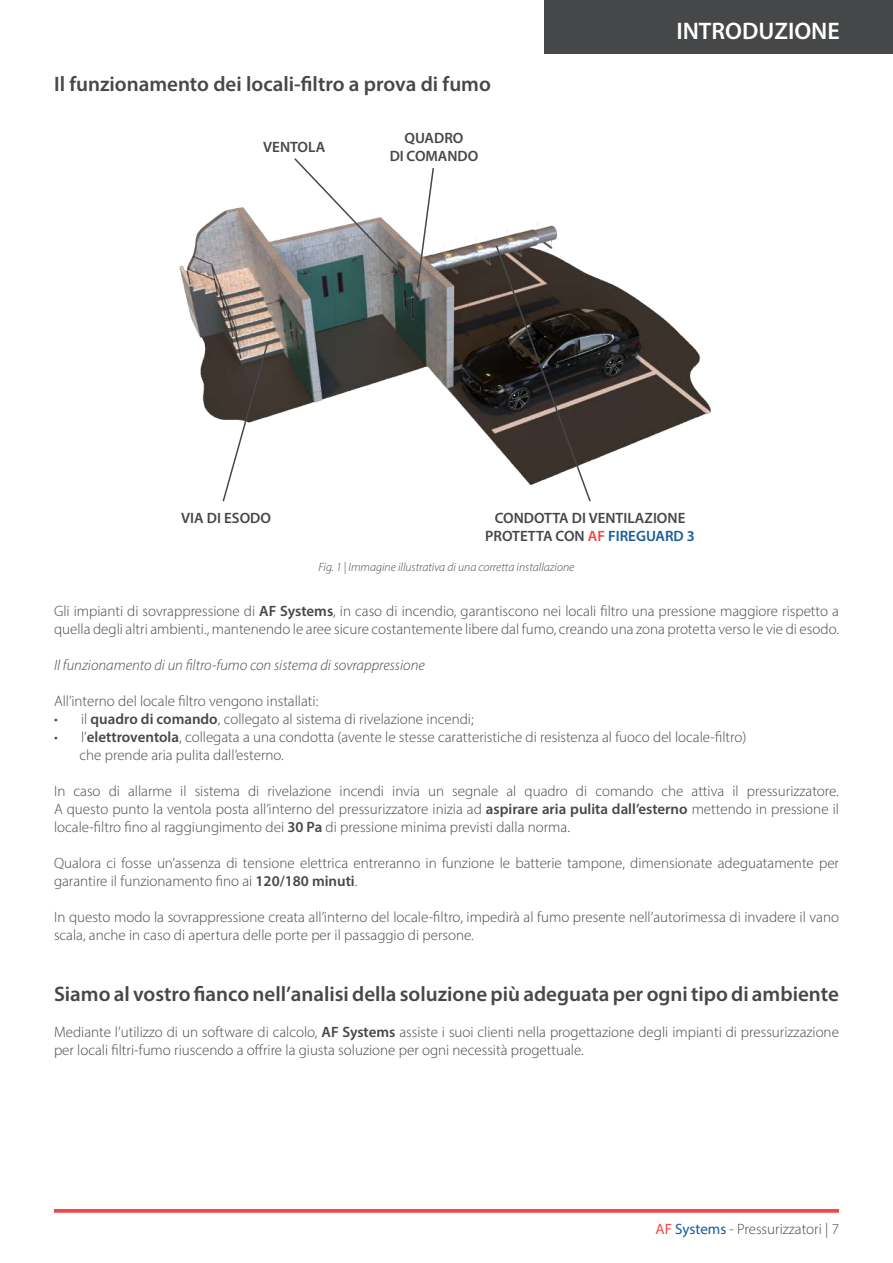
<style>
.page{position:relative;width:893px;height:1263px;background:#fff}
.page>*{position:absolute;margin:0;border:0;box-sizing:border-box;transform-origin:0 0}
.t1{font:600 24px "Myriad Pro";color:#fff}
.t2{font:600 21px "Myriad Pro";color:#464748}
.t3{font:300 15px/18px "Myriad Pro";color:#464748}
.t4{font:600 15px/18px "Myriad Pro";color:#464748;text-align:center}
.t5{font:italic 300 15px "Myriad Pro";color:#464748}
.t6{font:italic 300 12px "Myriad Pro";color:#464748}
.s1{color:#ef4846}
.s2{color:#175d9e}
.s3{font-weight:600}
.s4{font-weight:400;color:#ef4846}
.s5{font-weight:400;color:#0e5aa7}
</style>
<div class="page">
<svg style="left:54px;top:1209px;width:785px;height:4px;background:#f05351"></svg>
<div style="left:544px;top:0;width:349px;height:54px;background:#464748"></div>
<img style="left:179px;top:207px;width:532px;height:254px">
<svg style="left:293px;top:158px;width:113px;height:117px"></svg>
<svg style="left:221px;top:340px;width:49px;height:162px"></svg>
<svg style="left:495px;top:244px;width:97px;height:258px"></svg>
<svg style="left:416px;top:168px;width:19px;height:121px"></svg>
<h2 class="t2" style="left:54px;top:71px;width:438px">Il funzionamento dei locali-filtro a prova di fumo</h2>
<p class="t4" style="left:263px;top:137px;width:63px">VENTOLA</p>
<p class="t4" style="left:390px;top:128px;width:90px">QUADRO<br>DI COMANDO</p>
<h1 class="t1" style="left:676px;top:15px;width:165px">INTRODUZIONE</h1>
<p class="t4" style="left:181px;top:509px;width:91px">VIA DI ESODO</p>
<p class="t4" style="left:485px;top:509px;width:211px">CONDOTTA DI VENTILAZIONE<br>PROTETTA CON <span class="s1">AF</span> <span class="s2">FIREGUARD 3</span></p>
<p class="t6" style="left:319px;top:560px;width:257px">Fig. 1 | Immagine illustrativa di una corretta installazione</p>
<p class="t3" style="left:54px;top:602px;width:786px">Gli impianti di sovrappressione di <span class="s3">AF Systems</span>, in caso di incendio, garantiscono nei locali filtro una pressione maggiore rispetto a quella degli altri ambienti., mantenendo le aree sicure costantemente libere dal fumo, creando una zona protetta verso le vie di esodo.</p>
<p class="t5" style="left:54px;top:656px;width:372px">Il funzionamento di un filtro-fumo con sistema di sovrappressione</p>
<p class="t3" style="left:54px;top:692px;width:266px">All’interno del locale filtro vengono installati:</p>
<p class="t3" style="left:54px;top:710px;width:421px">• il <span class="s3">quadro di comando</span>, collegato al sistema di rivelazione incendi;</p>
<p class="t3" style="left:80px;top:728px;width:668px;text-indent:-26px">• l’<span class="s3">elettroventola</span>, collegata a una condotta (avente le stesse caratteristiche di resistenza al fuoco del locale-filtro) che prende aria pulita dall’esterno.</p>
<p class="t3" style="left:54px;top:782px;width:786px;text-align:justify">In caso di allarme il sistema di rivelazione incendi invia un segnale al quadro di comando che attiva il pressurizzatore.<br>A questo punto la ventola posta all’interno del pressurizzatore inizia ad <span class="s3">aspirare aria pulita dall’esterno</span> mettendo in pressione il locale-filtro fino al raggiungimento dei <span class="s3">30 Pa</span> di pressione minima previsti dalla norma.</p>
<p class="t3" style="left:54px;top:854px;width:786px">Qualora ci fosse un’assenza di tensione elettrica entreranno in funzione le batterie tampone, dimensionate adeguatamente per garantire il funzionamento fino ai <span class="s3">120/180 minuti</span>.</p>
<p class="t3" style="left:54px;top:908px;width:787px">In questo modo la sovrappressione creata all’interno del locale-filtro, impedirà al fumo presente nell’autorimessa di invadere il vano scala, anche in caso di apertura delle porte per il passaggio di persone.</p>
<h2 class="t2" style="left:54px;top:981px;width:786px">Siamo al vostro fianco nell’analisi della soluzione più adeguata per ogni tipo di ambiente</h2>
<p class="t3" style="left:54px;top:1023px;width:786px">Mediante l’utilizzo di un software di calcolo, <span class="s3">AF Systems</span> assiste i suoi clienti nella progettazione degli impianti di pressurizzazione per locali filtri-fumo riuscendo a offrire la giusta soluzione per ogni necessità progettuale.</p>
<p class="t3" style="left:656px;top:1219px;width:185px"><span class="s4">AF</span> <span class="s5">Systems</span> - Pressurizzatori | 7</p>
</div>
